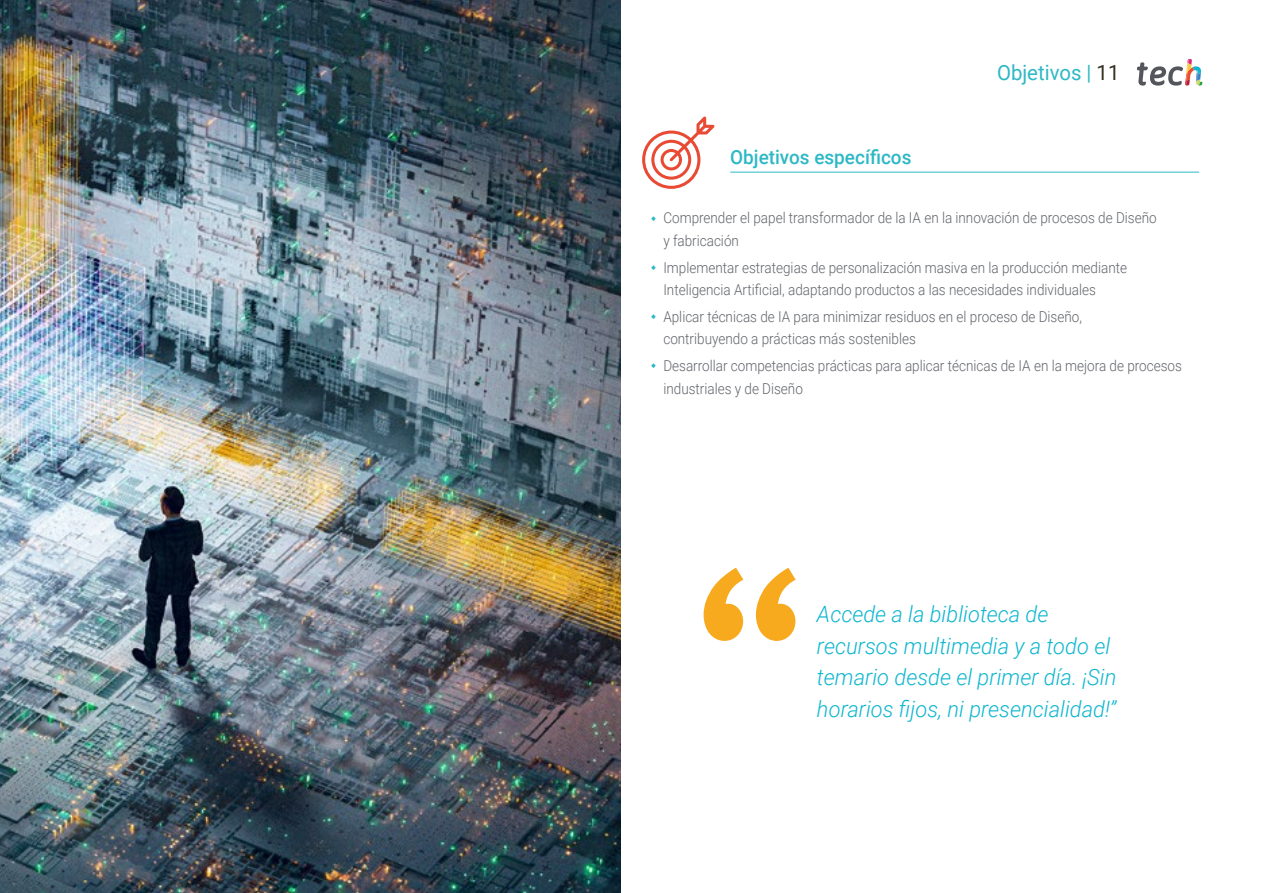
<style>
.page{position:relative;width:1263px;height:893px;background:#fff}
.page>*{position:absolute;margin:0;border:0;box-sizing:border-box;transform-origin:0 0}
.t1{font:italic 300 22.5px/31.5px "Roboto";color:#0fb6cf}
.t2{font:21px "Roboto";color:#2db8c5}
.t3{font:500 19.5px "Roboto";color:#2db8c5}
.t4{font:300 15px/22.5px "Roboto";color:#61646a;scale:.9 1}
.s1{color:#312e20}
</style>
<div class="page">
<hr style="left:730px;top:172px;width:469px;height:1px;background:#2db8c5">
<svg style="left:642px;top:116px;width:72px;height:73px"></svg>
<img style="left:0;top:0;width:621px;height:893px">
<svg style="left:704px;top:568px;width:92px;height:73px"></svg>
<svg style="left:1137px;top:59px;width:65px;height:27px"></svg>
<h3 class="t3" style="left:730px;top:143px;width:183px">Objetivos específicos</h3>
<h2 class="t2" style="left:997px;top:57px;width:124px">Objetivos | <span class="s1">11</span></h2>
<p class="t4" style="left:663px;top:206px;width:550px">Comprender el papel transformador de la IA en la innovación de procesos de Diseño y fabricación</p>
<p class="t4" style="left:663px;top:255px;width:517px">Implementar estrategias de personalización masiva en la producción mediante<br>Inteligencia Artificial, adaptando productos a las necesidades individuales</p>
<p class="t4" style="left:663px;top:305px;width:467px">Aplicar técnicas de IA para minimizar residuos en el proceso de Diseño, contribuyendo a prácticas más sostenibles</p>
<p class="t4" style="left:663px;top:354px;width:578px">Desarrollar competencias prácticas para aplicar técnicas de IA en la mejora de procesos industriales y de Diseño</p>
<h1 class="t1" style="left:817px;top:598px;width:301px">Accede a la biblioteca de recursos multimedia y a todo el temario desde el primer día. ¡Sin horarios fijos, ni presencialidad!”</h1>
</div>
